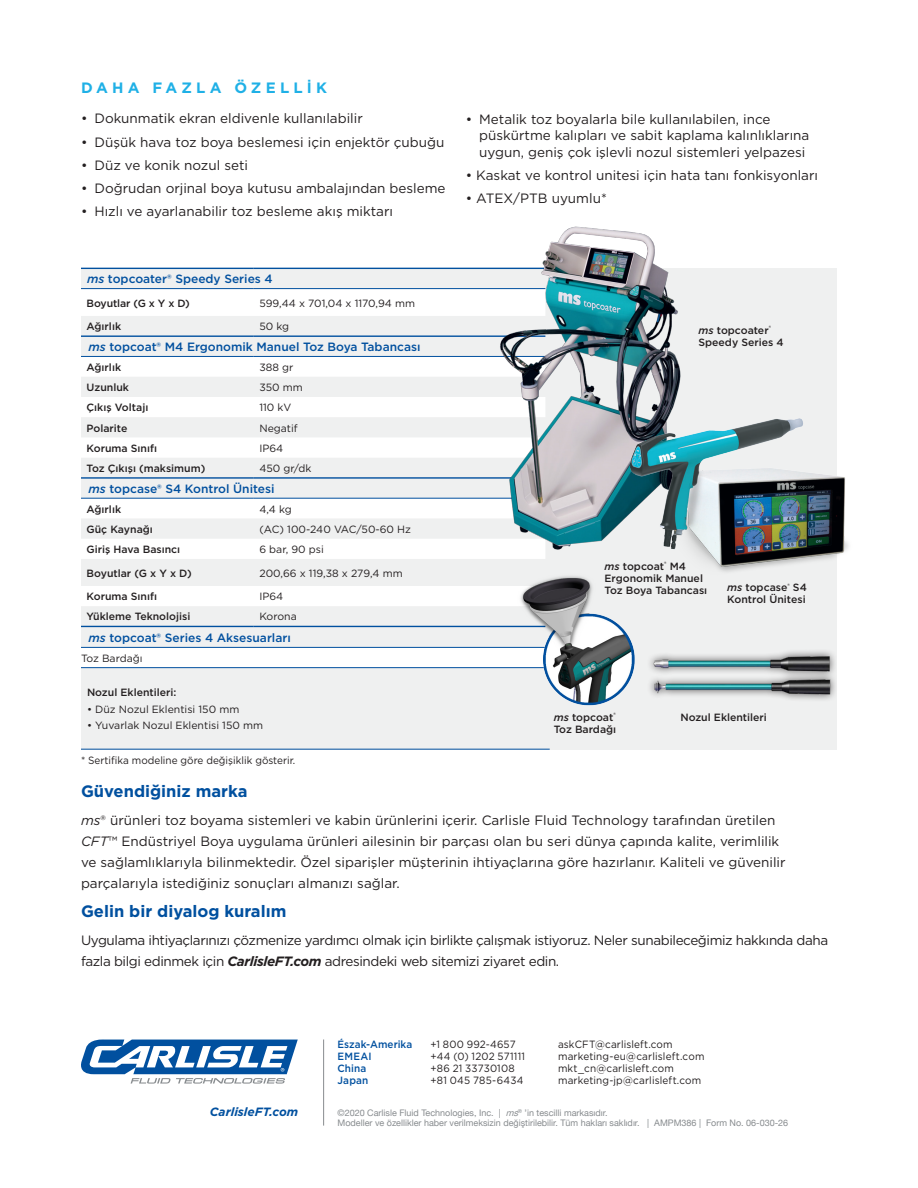
<style>
.page{position:relative;width:918px;height:1188px;background:#fff}
.page>*{position:absolute;margin:0;border:0;box-sizing:border-box;transform-origin:0 0}
.t1{font:700 16.5px "Gotham";color:#01509f}
.body_copy{font:700 15px "Gotham";letter-spacing:.28em;color:#1fb0e6}
.t2{font:13.5px/21px "Gotham";color:#231f20}
.t3{font:13.5px/21px "Gotham";letter-spacing:-.03em;color:#231f20}
.t4{font:500 12px "Gotham";color:#01509f}
.t5{font:italic 700 12px "Gotham";color:#01509f}
.t6{font:500 10.5px/12px "Gotham";color:#231f20}
.t7{font:10.5px "Gotham";color:#231f20}
.t8{font:10.5px "Gotham";color:#231f20;scale:.95 1}
.t9{font:10.5px "Gotham";letter-spacing:.02em;color:#231f20;scale:.95 1}
.t10{font:500 10.5px "Gotham";letter-spacing:.01em;color:#01509f;scale:.95 1}
.t11{font:10.5px "Gotham";letter-spacing:.025em;color:#231f20;scale:.95 1}
.t12{font:9px/10.8px "Helvetica Neue";color:#888c8f}
.s1{font-style:italic}
.s2{font-weight:700;font-style:italic}
</style>
<div class="page">
<hr style="left:323px;top:1040px;width:1px;height:86px;background:#888c8f">
<svg style="left:81px;top:1040px;width:217px;height:44px"></svg>
<div style="left:81px;top:268px;width:756px;height:482px;background:#eff0f0"></div>
<svg style="left:81px;top:290px;width:429px;height:316px"></svg>
<hr style="left:81px;top:268px;width:173px;height:1px;background:#01509f">
<hr style="left:254px;top:268px;width:291px;height:1px;background:#01509f">
<hr style="left:81px;top:335px;width:173px;height:2px;background:#01509f">
<hr style="left:254px;top:335px;width:291px;height:2px;background:#01509f">
<hr style="left:81px;top:477px;width:173px;height:2px;background:#01509f">
<hr style="left:254px;top:477px;width:291px;height:2px;background:#01509f">
<hr style="left:81px;top:626px;width:173px;height:1px;background:#01509f">
<hr style="left:254px;top:626px;width:291px;height:1px;background:#01509f">
<hr style="left:81px;top:288px;width:173px;height:1px;background:#01509f">
<hr style="left:254px;top:288px;width:291px;height:1px;background:#01509f">
<hr style="left:81px;top:356px;width:173px;height:1px;background:#01509f">
<hr style="left:254px;top:356px;width:291px;height:1px;background:#01509f">
<hr style="left:81px;top:498px;width:173px;height:1px;background:#01509f">
<hr style="left:254px;top:498px;width:291px;height:1px;background:#01509f">
<div style="left:81px;top:647px;width:469px;height:21px;background:#fff"></div>
<hr style="left:81px;top:667px;width:469px;height:1px;background:#01509f">
<hr style="left:81px;top:647px;width:469px;height:1px;background:#01509f">
<hr style="left:81px;top:749px;width:469px;height:1px;background:#01509f">
<img style="left:483px;top:226px;width:198px;height:342px">
<img style="left:625px;top:398px;width:224px;height:174px">
<img style="left:510px;top:576px;width:125px;height:130px">
<img style="left:650px;top:651px;width:185px;height:49px">
<p class="body_copy" style="left:81px;top:78px;width:248px">DAHA FAZLA ÖZELLİK</p>
<p class="t2" style="left:81px;top:108px;width:283px">• Dokunmatik ekran eldivenle kullanılabilir</p>
<p class="t2" style="left:81px;top:131px;width:365px">• Düşük hava toz boya beslemesi için enjektör çubuğu</p>
<p class="t2" style="left:81px;top:154px;width:169px">• Düz ve konik nozul seti</p>
<p class="t2" style="left:81px;top:177px;width:366px">• Doğrudan orjinal boya kutusu ambalajından besleme</p>
<p class="t2" style="left:81px;top:201px;width:314px">• Hızlı ve ayarlanabilir toz besleme akış miktarı</p>
<p class="t2" style="left:479px;top:110px;width:332px;line-height:16.5px;text-indent:-14px">• Metalik toz boyalarla bile kullanılabilen, ince püskürtme kalıpları ve sabit kaplama kalınlıklarına uygun, geniş çok işlevli nozul sistemleri yelpazesi</p>
<p class="t2" style="left:466px;top:164px;width:354px">• Kaskat ve kontrol unitesi için hata tanı fonkisyonları</p>
<p class="t2" style="left:466px;top:188px;width:143px">• ATEX/PTB uyumlu*</p>
<p class="t4" style="left:87px;top:271px;width:187px"><span class="s1">ms</span> topcoater® Speedy Series 4</p>
<p class="t6" style="left:87px;top:297px;width:105px">Boyutlar (G x Y x D)</p>
<p class="t7" style="left:259px;top:296px;width:157px">599,44 x 701,04 x 1170,94 mm</p>
<p class="t6" style="left:87px;top:320px;width:36px">Ağırlık</p>
<p class="t7" style="left:259px;top:319px;width:31px">50 kg</p>
<p class="t4" style="left:88px;top:339px;width:334px"><span class="s1">ms</span> topcoat® M4 Ergonomik Manuel Toz Boya Tabancası</p>
<p class="t6" style="left:87px;top:361px;width:36px">Ağırlık</p>
<p class="t7" style="left:259px;top:361px;width:36px">388 gr</p>
<p class="t6" style="left:87px;top:381px;width:44px">Uzunluk</p>
<p class="t7" style="left:259px;top:381px;width:45px">350 mm</p>
<p class="t6" style="left:87px;top:401px;width:63px">Çıkış Voltajı</p>
<p class="t7" style="left:259px;top:401px;width:34px">110 kV</p>
<p class="t6" style="left:87px;top:422px;width:42px">Polarite</p>
<p class="t7" style="left:259px;top:421px;width:40px">Negatif</p>
<p class="t6" style="left:87px;top:442px;width:72px">Koruma Sınıfı</p>
<p class="t7" style="left:259px;top:441px;width:25px">IP64</p>
<p class="t6" style="left:87px;top:462px;width:120px">Toz Çıkışı (maksimum)</p>
<p class="t7" style="left:259px;top:461px;width:54px">450 gr/dk</p>
<p class="t4" style="left:88px;top:481px;width:188px"><span class="s1">ms</span> topcase® S4 Kontrol Ünitesi</p>
<p class="t6" style="left:87px;top:503px;width:36px">Ağırlık</p>
<p class="t7" style="left:259px;top:502px;width:34px">4,4 kg</p>
<p class="t6" style="left:87px;top:523px;width:68px">Güç Kaynağı</p>
<p class="t7" style="left:259px;top:522px;width:153px">(AC) 100-240 VAC/50-60 Hz</p>
<p class="t6" style="left:87px;top:543px;width:95px">Giriş Hava Basıncı</p>
<p class="t7" style="left:259px;top:543px;width:66px">6 bar, 90 psi</p>
<p class="t6" style="left:87px;top:567px;width:107px">Boyutlar (G x Y x D)</p>
<p class="t7" style="left:259px;top:566px;width:145px">200,66 x 119,38 x 279,4 mm</p>
<p class="t6" style="left:87px;top:590px;width:72px">Koruma Sınıfı</p>
<p class="t7" style="left:259px;top:590px;width:25px">IP64</p>
<p class="t6" style="left:87px;top:610px;width:105px">Yükleme Teknolojisi</p>
<p class="t7" style="left:259px;top:610px;width:39px">Korona</p>
<p class="t4" style="left:88px;top:630px;width:204px"><span class="s1">ms</span> topcoat® Series 4 Aksesuarları</p>
<p class="t7" style="left:81px;top:651px;width:63px">Toz Bardağı</p>
<p class="t6" style="left:87px;top:686px;width:91px">Nozul Eklentileri:</p>
<p class="t7" style="left:87px;top:702px;width:154px">• Düz Nozul Eklentisi 150 mm</p>
<p class="t7" style="left:87px;top:719px;width:178px">• Yuvarlak Nozul Eklentisi 150 mm</p>
<p class="t8" style="left:81px;top:754px;width:227px">* Sertifika modeline göre değişiklik gösterir.</p>
<p class="t6" style="left:699px;top:324px;width:87px"><span class="s1">ms</span> topcoater<sup>®<br></sup>Speedy Series 4</p>
<p class="t6" style="left:605px;top:560px;width:83px"><span class="s1">ms</span> topcoat<sup>®</sup> M4</p>
<p class="t6" style="left:605px;top:572px;width:100px">Ergonomik Manuel</p>
<p class="t6" style="left:605px;top:584px;width:104px">Toz Boya Tabancası</p>
<p class="t6" style="left:727px;top:581px;width:81px"><span class="s1">ms</span> topcase<sup>®</sup> S4<br>Kontrol Ünitesi</p>
<p class="t6" style="left:554px;top:711px;width:64px"><span class="s1">ms</span> topcoat<sup>®<br></sup>Toz Bardağı</p>
<p class="t6" style="left:680px;top:711px;width:88px">Nozul Eklentileri</p>
<p class="t1" style="left:81px;top:780px;width:168px">Güvendiğiniz marka</p>
<p class="t2" style="left:81px;top:809px;width:706px"><span class="s1">ms</span>® ürünleri toz boyama sistemleri ve kabin ürünlerini içerir. Carlisle Fluid Technology tarafından üretilen <span class="s1">CFT</span>™ Endüstriyel Boya uygulama ürünleri ailesinin bir parçası olan bu seri dünya çapında kalite, verimlilik ve sağlamlıklarıyla bilinmektedir. Özel siparişler müşterinin ihtiyaçlarına göre hazırlanır. Kaliteli ve güvenilir parçalarıyla istediğiniz sonuçları almanızı sağlar.</p>
<p class="t1" style="left:81px;top:900px;width:207px">Gelin bir diyalog kuralım</p>
<p class="t3" style="left:81px;top:929px;width:749px">Uygulama ihtiyaçlarınızı çözmenize yardımcı olmak için birlikte çalışmak istiyoruz. Neler sunabileceğimiz hakkında daha fazla bilgi edinmek için <span class="s2">CarlisleFT.com</span> adresindeki web sitemizi ziyaret edin.</p>
<p class="t5" style="left:210px;top:1104px;width:90px">CarlisleFT.com</p>
<p class="t10" style="left:338px;top:1037px;width:80px">Észak-Amerika</p>
<p class="t11" style="left:430px;top:1037px;width:91px">+1 800 992-4657</p>
<p class="t8" style="left:558px;top:1037px;width:122px">askCFT@carlisleft.com</p>
<p class="t10" style="left:338px;top:1049px;width:37px">EMEAI</p>
<p class="t9" style="left:430px;top:1049px;width:101px">+44 (0) 1202 571111</p>
<p class="t8" style="left:558px;top:1049px;width:156px">marketing-eu@carlisleft.com</p>
<p class="t10" style="left:338px;top:1061px;width:32px">China</p>
<p class="t9" style="left:430px;top:1061px;width:90px">+86 21 33730108</p>
<p class="t8" style="left:558px;top:1061px;width:124px">mkt_cn@carlisleft.com</p>
<p class="t10" style="left:338px;top:1073px;width:34px">Japan</p>
<p class="t11" style="left:430px;top:1073px;width:99px">+81 045 785-6434</p>
<p class="t8" style="left:558px;top:1073px;width:152px">marketing-jp@carlisleft.com</p>
<p class="t12" style="left:338px;top:1107px;width:452px">©2020 Carlisle Fluid Technologies, Inc. | <span class="s1">ms</span><sup>®</sup> ’in tescilli markasıdır.<br>Modeller ve özellikler haber verilmeksizin değiştirilebilir. Tüm hakları saklıdır. | AMPM386 | Form No. 06-030-26</p>
</div>
